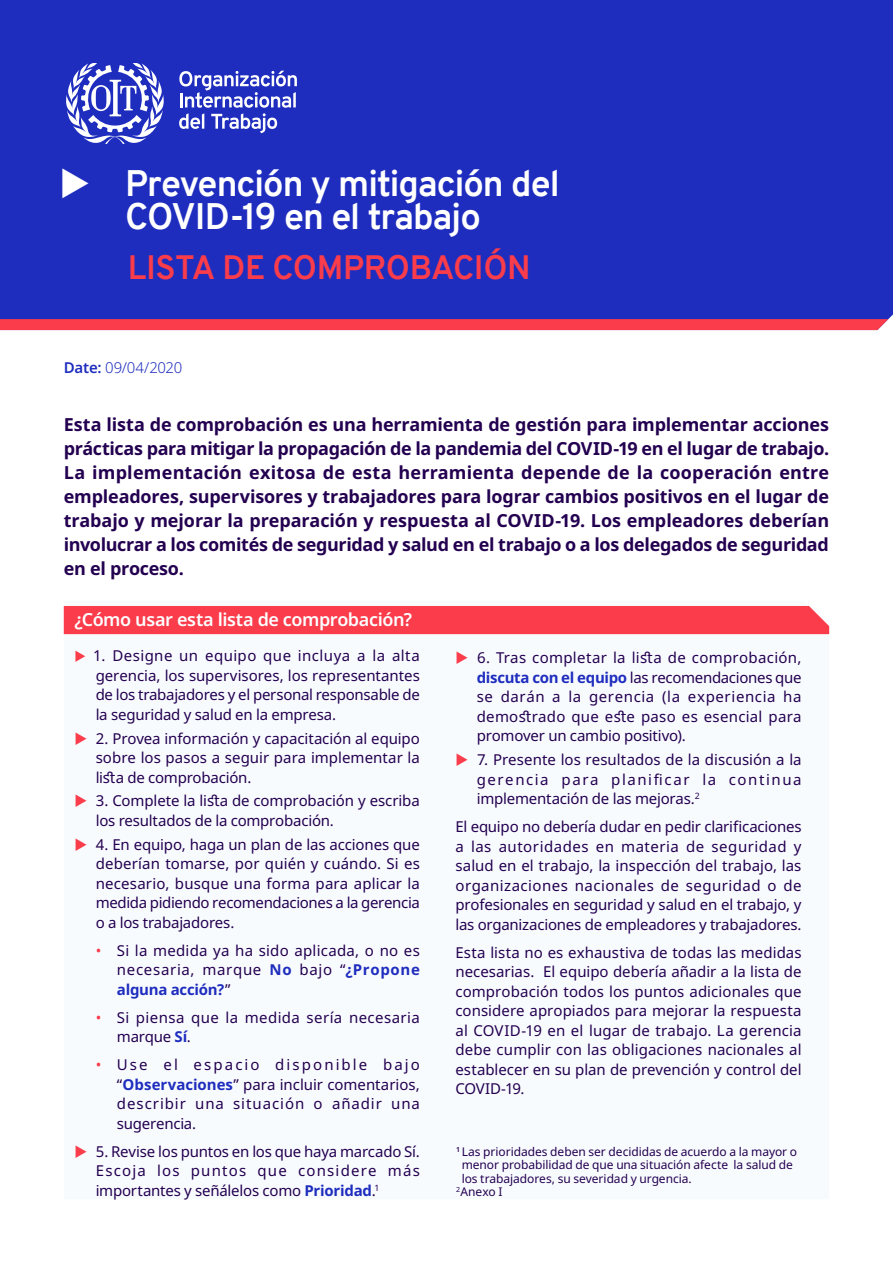
<style>
.page{position:relative;width:893px;height:1263px;background:#fff}
.page>*{position:absolute;margin:0;border:0;box-sizing:border-box;transform-origin:0 0}
.Briefing_A4_-_Main_t{font:700 36px/33px "Overpass";letter-spacing:-.025em;color:#fff;text-align:center}
.Briefing_A4_-_Main_t-2{font:700 33px "Overpass";letter-spacing:-.015em;color:#fa3c4b}
.Briefing_A4_-_Subhea{font:700 18px/24px "Noto Sans";letter-spacing:-.015em;color:#230050;text-align:justify}
.Briefing_A4_-_Crossh{font:600 18px "Noto Sans";letter-spacing:-.025em;color:#fff}
.t1{font:15px/19.5px "Noto Sans";letter-spacing:-.01em;color:#230050;text-align:justify}
.t2{font:15px/19.5px "Noto Sans";letter-spacing:.025em;color:#230050}
.Briefing_A4_-_footer{font:300 15px "Noto Sans";letter-spacing:-.03em;color:#1e2dbe}
.Briefing_A4_-_Body{font:12px/13.5px "Noto Sans";letter-spacing:-.005em;color:#230050}
.s1{font-weight:600}
.s2{color:#fa3c4b}
.s3{font-weight:700;color:#1e2dbe}
</style>
<div class="page">
<div style="left:0;top:0;width:893px;height:320px;background:#1e2dbe"></div>
<svg style="left:0;top:319px;width:888px;height:11px;background:#f73c4c"></svg>
<div style="left:64px;top:606px;width:765px;height:28px;background:#fa3c4b"></div>
<svg style="left:179px;top:71px;width:118px;height:62px"></svg>
<svg style="left:64px;top:64px;width:102px;height:80px"></svg>
<svg style="left:90px;top:196px;width:36px;height:1px"></svg>
<p class="Briefing_A4_-_Main_t" style="left:60px;top:168px;width:502px">◆ Prevención y mitigación del<br>COVID-19 en el trabajo</p>
<p class="Briefing_A4_-_Main_t-2" style="left:128px;top:244px;width:405px">LISTA DE COMPROBACIÓN</p>
<p class="Briefing_A4_-_footer" style="left:64px;top:357px;width:120px"><span class="s1">Date:</span> 09/04/2020</p>
<p class="Briefing_A4_-_Subhea" style="left:64px;top:412px;width:767px">Esta lista de comprobación es una herramienta de gestión para implementar acciones prácticas para mitigar la propagación de la pandemia del COVID-19 en el lugar de trabajo.<br>La implementación exitosa de esta herramienta depende de la cooperación entre empleadores, supervisores y trabajadores para lograr cambios positivos en el lugar de trabajo y mejorar la preparación y respuesta al COVID-19. Los empleadores deberían involucrar a los comités de seguridad y salud en el trabajo o a los delegados de seguridad en el proceso.</p>
<p class="Briefing_A4_-_Crossh" style="left:74px;top:607px;width:339px">¿Cómo usar esta lista de comprobación?</p>
<p class="t1" style="left:93px;top:646px;width:328px">1. Designe un equipo que incluya a la alta gerencia, los supervisores, los representantes de los trabajadores y el personal responsable de la seguridad y salud en la empresa.</p>
<p class="t1" style="left:96px;top:729px;width:326px">2. Provea información y capacitación al equipo sobre los pasos a seguir para implementar la lista de comprobación.</p>
<p class="t1" style="left:96px;top:791px;width:326px">3. Complete la lista de comprobación y escriba los resultados de la comprobación.</p>
<p class="t1" style="left:96px;top:835px;width:326px">4. En equipo, haga un plan de las acciones que deberían tomarse, por quién y cuándo. Si es necesario, busque una forma para aplicar la medida pidiendo recomendaciones a la gerencia o a los trabajadores.</p>
<p class="t1" style="left:117px;top:941px;width:304px;text-indent:-21px"><span class="s2">•</span> Si la medida ya ha sido aplicada, o no es necesaria, marque <span class="s3">No</span> bajo “<span class="s3">¿Propone alguna acción?</span>”</p>
<p class="t2" style="left:117px;top:1008px;width:304px;text-indent:-21px"><span class="s2">•</span> Si piensa que la medida sería necesaria marque <span class="s3">Sí</span>.</p>
<p class="t1" style="left:117px;top:1055px;width:304px;text-indent:-21px"><span class="s2">•</span> Use el espacio disponible bajo “<span class="s3">Observaciones</span>” para incluir comentarios, describir una situación o añadir una sugerencia.</p>
<p class="t1" style="left:96px;top:1142px;width:326px">5. Revise los puntos en los que haya marcado Sí.<br>Escoja los puntos que considere más importantes y señálelos como <span class="s3">Prioridad</span>.<sup>1</sup></p>
<p class="t1" style="left:477px;top:649px;width:326px">6. Tras completar la lista de comprobación, <span class="s3">discuta con el equipo</span> las recomendaciones que se darán a la gerencia (la experiencia ha demostrado que este paso es esencial para promover un cambio positivo).</p>
<p class="t1" style="left:477px;top:750px;width:326px">7. Presente los resultados de la discusión a la gerencia para planificar la continua implementación de las mejoras.<sup>2</sup></p>
<p class="t1" style="left:455px;top:817px;width:348px">El equipo no debería dudar en pedir clarificaciones a las autoridades en materia de seguridad y salud en el trabajo, la inspección del trabajo, las organizaciones nacionales de seguridad o de profesionales en seguridad y salud en el trabajo, y las organizaciones de empleadores y trabajadores.</p>
<p class="t1" style="left:455px;top:943px;width:348px">Esta lista no es exhaustiva de todas las medidas necesarias. El equipo debería añadir a la lista de comprobación todos los puntos adicionales que considere apropiados para mejorar la respuesta al COVID-19 en el lugar de trabajo. La gerencia debe cumplir con las obligaciones nacionales al establecer en su plan de prevención y control del COVID-19.</p>
<p class="Briefing_A4_-_Body" style="left:462px;top:1145px;width:337px;text-indent:-6px"><sup>1</sup> Las prioridades deben ser decididas de acuerdo a la mayor o menor probabilidad de que una situación afecte la salud de los trabajadores, su severidad y urgencia.</p>
<p class="Briefing_A4_-_Body" style="left:456px;top:1185px;width:48px"><sup>2</sup>Anexo I</p>
</div>
